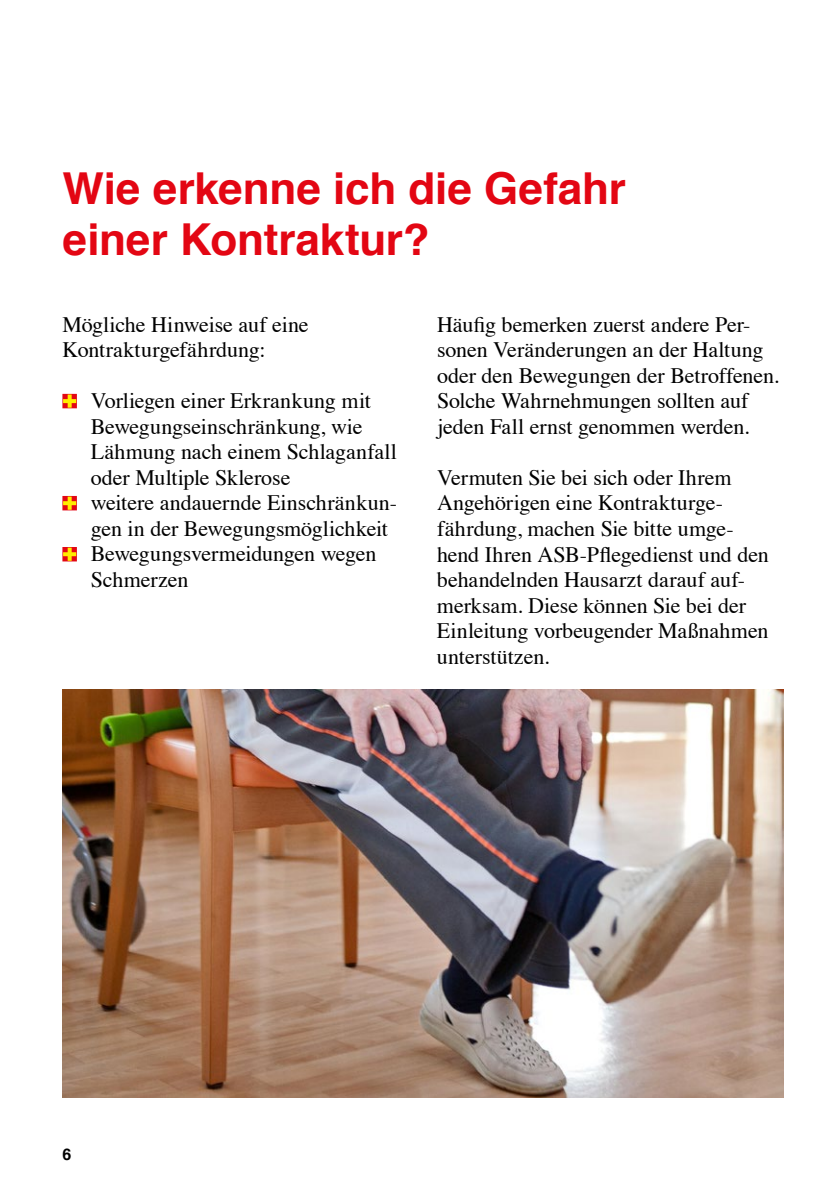
<style>
.page{position:relative;width:840px;height:1191px;background:#fff}
.page>*{position:absolute;margin:0;border:0;box-sizing:border-box;transform-origin:0 0}
.t1{font:700 44px/51px "Helvetica";letter-spacing:-.005em;color:#e30613}
.t2{font:22px/25.6px "Times";letter-spacing:-.005em;color:#000}
.t3{font:700 16px "Helvetica";color:#000}
</style>
<div class="page">
<img style="left:62px;top:689px;width:720px;height:408px">
<svg style="left:62px;top:394px;width:15px;height:14px"></svg>
<svg style="left:62px;top:496px;width:15px;height:14px"></svg>
<svg style="left:62px;top:547px;width:15px;height:14px"></svg>
<h1 class="t1" style="left:62px;top:164px;width:564px">Wie erkenne ich die Gefahr einer Kontraktur?</h1>
<p class="t2" style="left:62px;top:310px;width:248px">Mögliche Hinweise auf eine<br>Kontrakturgefährdung:</p>
<p class="t2" style="left:91px;top:386px;width:307px">Vorliegen einer Erkrankung mit<br>Bewegungseinschränkung, wie<br>Lähmung nach einem Schlaganfall oder Multiple Sklerose<br>weitere andauernde Einschränkun&shy;gen in der Bewegungsmöglichkeit<br>Bewegungsvermeidungen wegen<br>Schmerzen</p>
<p class="t2" style="left:437px;top:310px;width:343px">Häufig bemerken zuerst andere Per&shy;sonen Veränderungen an der Haltung oder den Bewegungen der Betroffenen.<br>Solche Wahrnehmungen sollten auf jeden Fall ernst genommen werden.</p>
<p class="t2" style="left:436px;top:463px;width:333px">Vermuten Sie bei sich oder Ihrem<br>Angehörigen eine Kontrakturge&shy;fährdung, machen Sie bitte umge&shy;hend Ihren ASB-Pflegedienst und den behandelnden Hausarzt darauf auf&shy;merksam. Diese können Sie bei der<br>Einleitung vorbeugender Maßnahmen unterstützen.</p>
<p class="t3" style="left:62px;top:1141px;width:10px">6</p>
</div>
